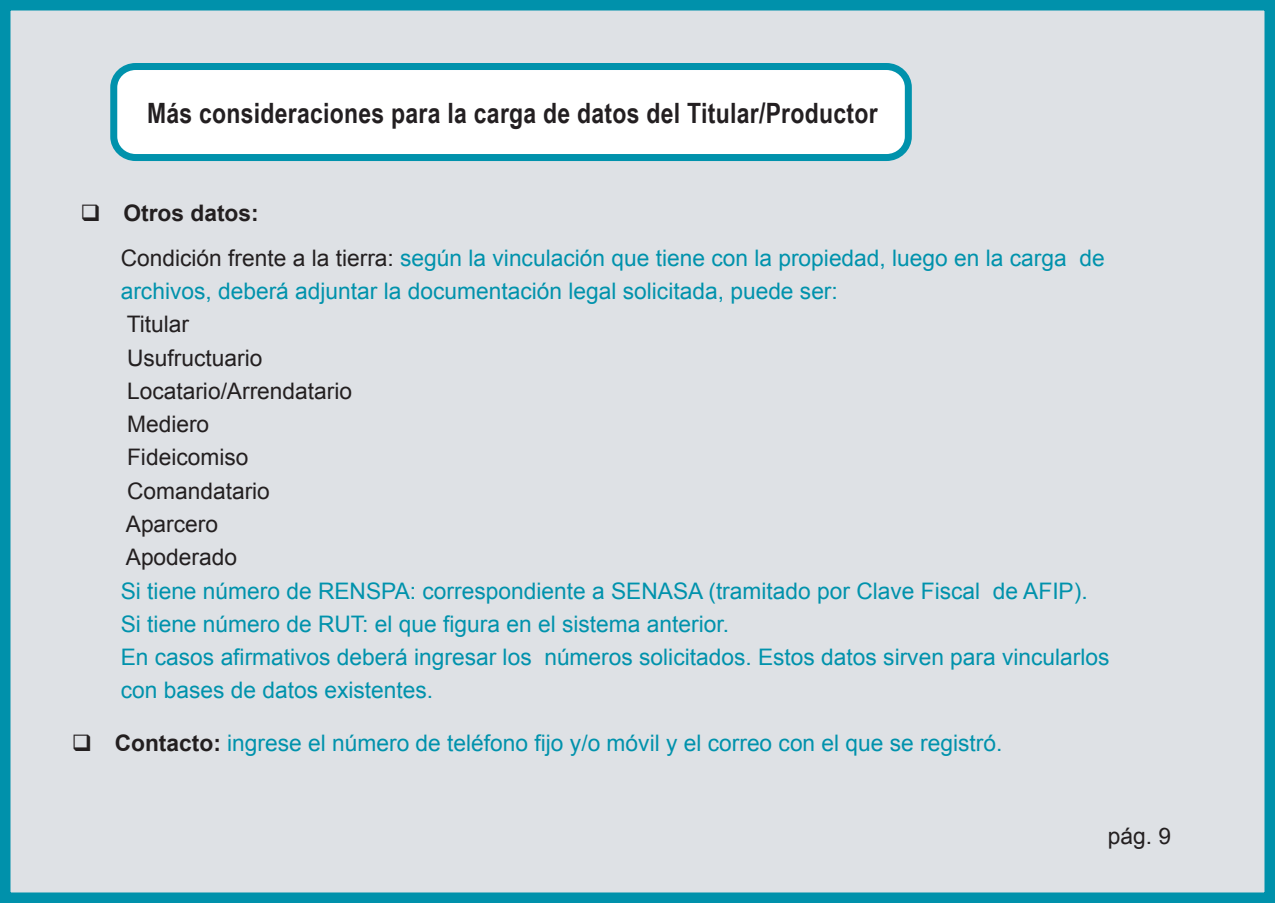
<style>
.page{position:relative;width:1275px;height:903px;background:#dee1e5}
.page>*{position:absolute;margin:0;border:0;box-sizing:border-box;transform-origin:0 0}
.t1{font:700 28px "Arial Narrow";letter-spacing:.01em;color:#231f21}
.t2{font:22.75px/33.2px "Arial";color:#0092ac}
.t3{font:22.75px/33.2px "Arial";color:#231f20}
.t4{font:700 22.75px "Arial";color:#231f20}
.s1{color:#231f20}
.s2{font-weight:700;color:#231f20}
</style>
<div class="page">
<div style="left:114px;top:66px;width:794px;height:91px;background:#fff;border-radius:21px"></div>
<div style="left:110px;top:63px;width:802px;height:98px;border:7px solid #0092ac;border-radius:21px"></div>
<svg style="left:82px;top:204px;width:42px;height:17px"></svg>
<svg style="left:74px;top:734px;width:41px;height:18px"></svg>
<p class="t1" style="left:147px;top:91px;width:732px">Más consideraciones para la carga de datos del Titular/Productor</p>
<p class="t4" style="left:124px;top:197px;width:137px">Otros datos:</p>
<p class="t2" style="left:121px;top:241px;width:985px"><span class="s1">Condición frente a la tierra:</span> según la vinculación que tiene con la propiedad, luego en la carga de archivos, deberá adjuntar la documentación legal solicitada, puede ser:</p>
<p class="t3" style="left:126px;top:308px;width:228px">Titular<br>Usufructuario<br>Locatario/Arrendatario<br>Mediero<br>Fideicomiso<br>Comandatario<br>Aparcero<br>Apoderado</p>
<p class="t2" style="left:121px;top:574px;width:990px">Si tiene número de RENSPA: correspondiente a SENASA (tramitado por Clave Fiscal de AFIP).<br>Si tiene número de RUT: el que figura en el sistema anterior.<br>En casos afirmativos deberá ingresar los números solicitados. Estos datos sirven para vincularlos con bases de datos existentes.</p>
<p class="t2" style="left:115px;top:726px;width:889px"><span class="s2">Contacto:</span> ingrese el número de teléfono fijo y/o móvil y el correo con el que se registró.</p>
<p class="t3" style="left:1108px;top:819px;width:65px">pág. 9</p>
</div>
